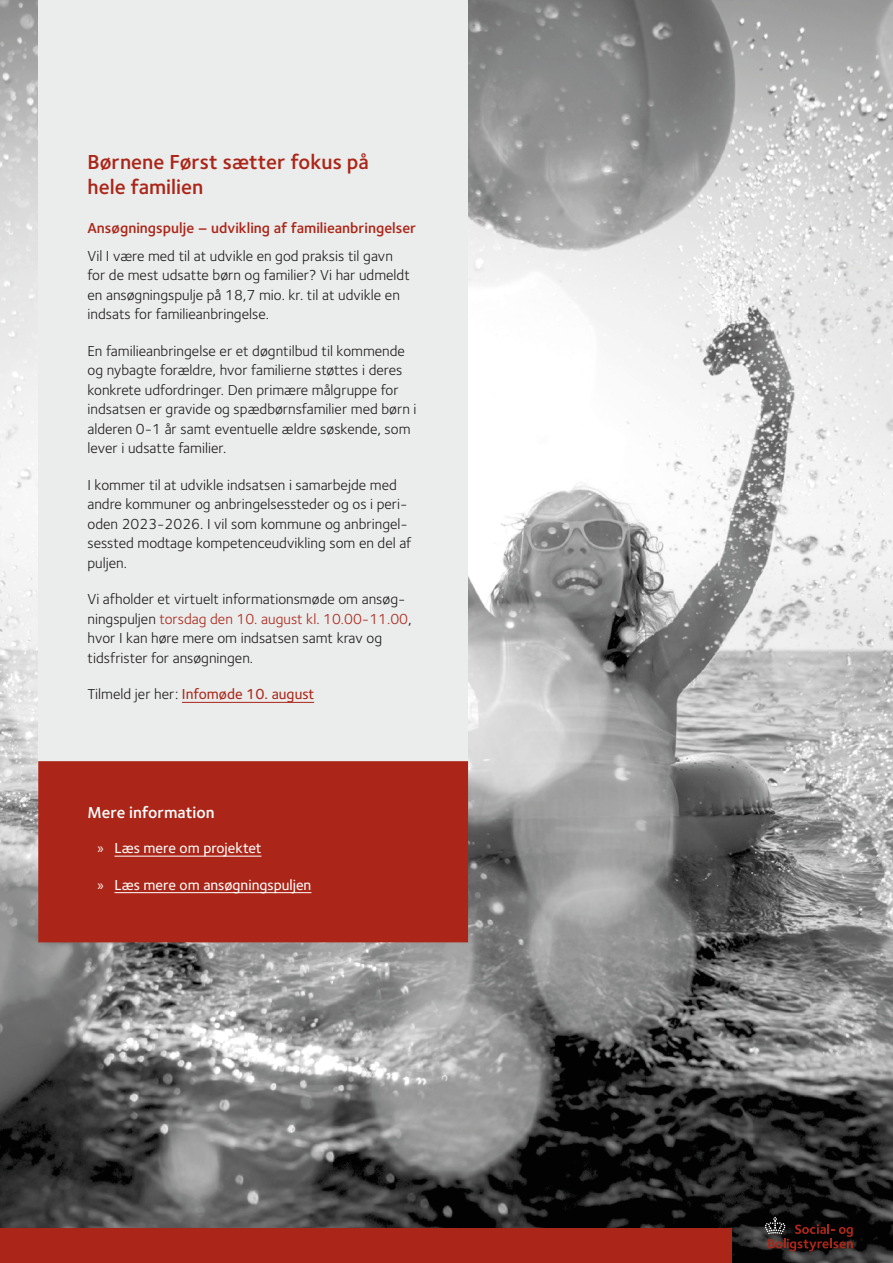
<style>
.page{position:relative;width:893px;height:1263px;background:#fff}
.page>*{position:absolute;margin:0;border:0;box-sizing:border-box;transform-origin:0 0}
.Overskrift{font:600 21px/25.2px "Foundry Sterling";color:#ab2618}
.underunderoverskrift{font:600 16.5px "Foundry Sterling";color:#fff}
.txt{font:15px/19.5px "Foundry Sterling";color:#1d1d1b}
.underunderoverskrift-2{font:600 15px "Foundry Sterling";color:#ab2618}
.txt-2{font:500 15px "Foundry Sterling";color:#fff}
.txt-3{font:500 15px "Foundry Sterling";color:#ab2618}
.s1{color:#ab2618}
.s2{font-weight:400;color:#1d1d1b}
.s3{font-family:"Myriad Pro";font-weight:400}
</style>
<div class="page">
<img style="left:0;top:0;width:893px;height:1263px">
<div style="left:38px;top:0;width:430px;height:761px;background:#ebecec"></div>
<div style="left:0;top:1229px;width:731px;height:34px;background:#ab2618"></div>
<hr style="left:182px;top:702px;width:132px;height:1px;background:#ab2618">
<div style="left:38px;top:761px;width:430px;height:181px;background:#ab2618;border:2px solid #ab2618"></div>
<hr style="left:114px;top:856px;width:147px;height:1px;background:#fff">
<hr style="left:114px;top:892px;width:197px;height:1px;background:#fff">
<svg style="left:765px;top:1217px;width:88px;height:34px;background:#311715"></svg>
<h2 class="Overskrift" style="left:87px;top:150px;width:283px">Børnene Først sætter fokus på hele familien</h2>
<h3 class="underunderoverskrift-2" style="left:87px;top:219px;width:330px">Ansøgningspulje – udvikling af familieanbringelser</h3>
<p class="txt" style="left:87px;top:246px;width:324px">Vil I være med til at udvikle en god praksis til gavn for de mest udsatte børn og familier? Vi har udmeldt en ansøgningspulje på 18,7 mio. kr. til at udvikle en indsats for familieanbringelse.</p>
<p class="txt" style="left:87px;top:341px;width:331px">En familieanbringelse er et døgntilbud til kommende og nybagte forældre, hvor familierne støttes i deres konkrete udfordringer. Den primære målgruppe for indsatsen er gravide og spædbørnsfamilier med børn i alderen 0-1 år samt eventuelle ældre søskende, som lever i udsatte familier.</p>
<p class="txt" style="left:87px;top:475px;width:326px">I kommer til at udvikle indsatsen i samarbejde med andre kommuner og anbringelsessteder og os i peri&shy;oden 2023-2026. I vil som kommune og anbringel&shy;sessted modtage kompetenceudvikling som en del af puljen.</p>
<p class="txt" style="left:87px;top:590px;width:326px">Vi afholder et virtuelt informationsmøde om ansøg&shy;ningspuljen <span class="s1">torsdag den 10. august kl. 10.00-11.00</span>, hvor I kan høre mere om indsatsen samt krav og tidsfrister for ansøgningen.</p>
<p class="txt-3" style="left:87px;top:686px;width:228px"><span class="s2">Tilmeld jer her:</span> Infomøde 10. august</p>
<h3 class="underunderoverskrift" style="left:87px;top:802px;width:129px">Mere information</h3>
<p class="txt-2" style="left:97px;top:839px;width:166px"><span class="s3">»</span> Læs mere om projektet</p>
<p class="txt-2" style="left:97px;top:876px;width:215px"><span class="s3">»</span> Læs mere om ansøgningspuljen</p>
</div>
